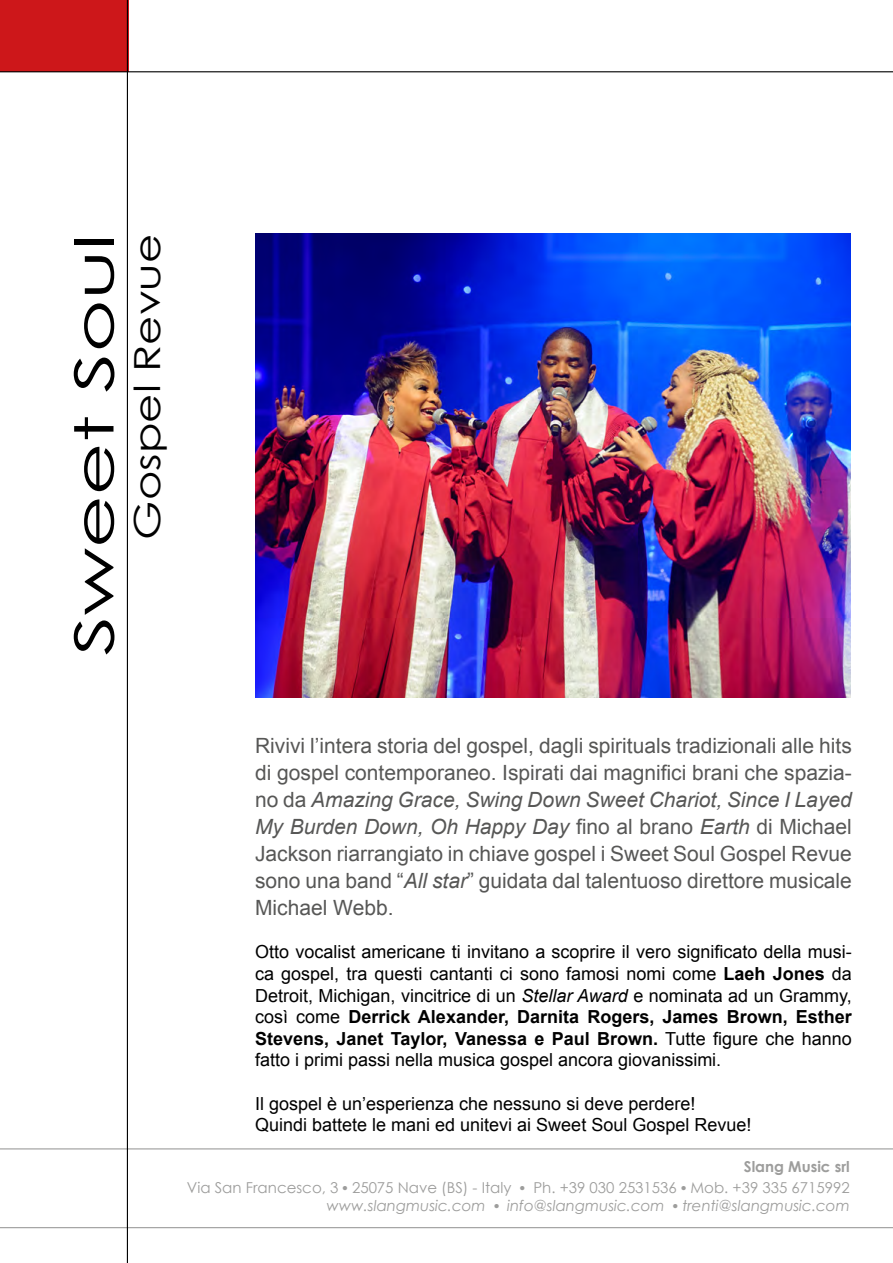
<style>
.page{position:relative;width:893px;height:1263px;background:#fff}
.page>*{position:absolute;margin:0;border:0;box-sizing:border-box;transform-origin:0 0}
.t1{font:54px "Century Gothic";color:#000;scale:1.5 1}
.t2{font:36px "Century Gothic";color:#000;scale:1.25 1}
.t3{font:21px/27px "Arial";color:#575756;text-align:justify}
.t4{font:18px/21.6px "Arial";color:#000;text-align:justify}
.t5{font:15px/21px "Century Gothic";color:#9d9d9c;text-align:right}
.t6{font:italic 15px "Century Gothic";color:#9d9d9c}
.s1{font-style:italic}
.s2{font-weight:700}
.s3{font-family:"Times"}
.s4{font-family:"Times";font-style:normal}
</style>
<div class="page">
<hr style="left:0;top:1227px;width:893px;height:1px;background:#9d9d9c">
<hr style="left:0;top:1148px;width:893px;height:1px;background:#9d9d9c">
<div style="left:0;top:0;width:128px;height:72px;background:#cd171a"></div>
<hr style="left:0;top:71px;width:893px;height:1px;background:#000">
<hr style="left:127px;top:0;width:1px;height:1263px;background:#000">
<img style="left:255px;top:234px;width:595px;height:463px">
<h1 class="t1" style="left:61px;top:656px;width:283px;rotate:-90deg">Sweet Soul</h1>
<h2 class="t2" style="left:125px;top:540px;width:246px;rotate:-90deg">Gospel Revue</h2>
<p class="t3" style="left:255px;top:732px;width:598px">Rivivi l’intera storia del gospel, dagli spirituals tradizionali alle hits di gospel contemporaneo. Ispirati dai magnifici brani che spazia&shy;no da <span class="s1">Amazing Grace, Swing Down Sweet Chariot, Since I Layed My Burden Down, Oh Happy Day</span> fino al brano <span class="s1">Earth</span> di Michael Jackson riarrangiato in chiave gospel i Sweet Soul Gospel Revue sono una band “<span class="s1">All star</span>” guidata dal talentuoso direttore musicale Michael Webb.</p>
<p class="t4" style="left:255px;top:941px;width:598px">Otto vocalist americane ti invitano a scoprire il vero significato della musi&shy;ca gospel, tra questi cantanti ci sono famosi nomi come <span class="s2">Laeh Jones</span> da Detroit, Michigan, vincitrice di un <span class="s1">Stellar Award</span> e nominata ad un Grammy, così come <span class="s2">Derrick Alexander, Darnita Rogers, James Brown, Esther Stevens, Janet Taylor, Vanessa e Paul Brown.</span> Tutte figure che hanno fatto i primi passi nella musica gospel ancora giovanissimi.</p>
<p class="t4" style="left:255px;top:1092px;width:498px">Il gospel è un’esperienza che nessuno si deve perdere!<br>Quindi battete le mani ed unitevi ai Sweet Soul Gospel Revue!</p>
<p class="t5" style="left:187px;top:1156px;width:664px"><span class="s2">Slang Music srl<br></span>Via San Francesco, 3 <span class="s3">•</span> 25075 Nave (BS) - Italy <span class="s3">•</span> Ph. +39 030 2531536 <span class="s3">•</span> Mob. +39 335 6715992</p>
<p class="t6" style="left:326px;top:1196px;width:525px">www.slangmusic.com <span class="s4">•</span> info@slangmusic.com <span class="s4">•</span> trenti@slangmusic.com</p>
</div>
